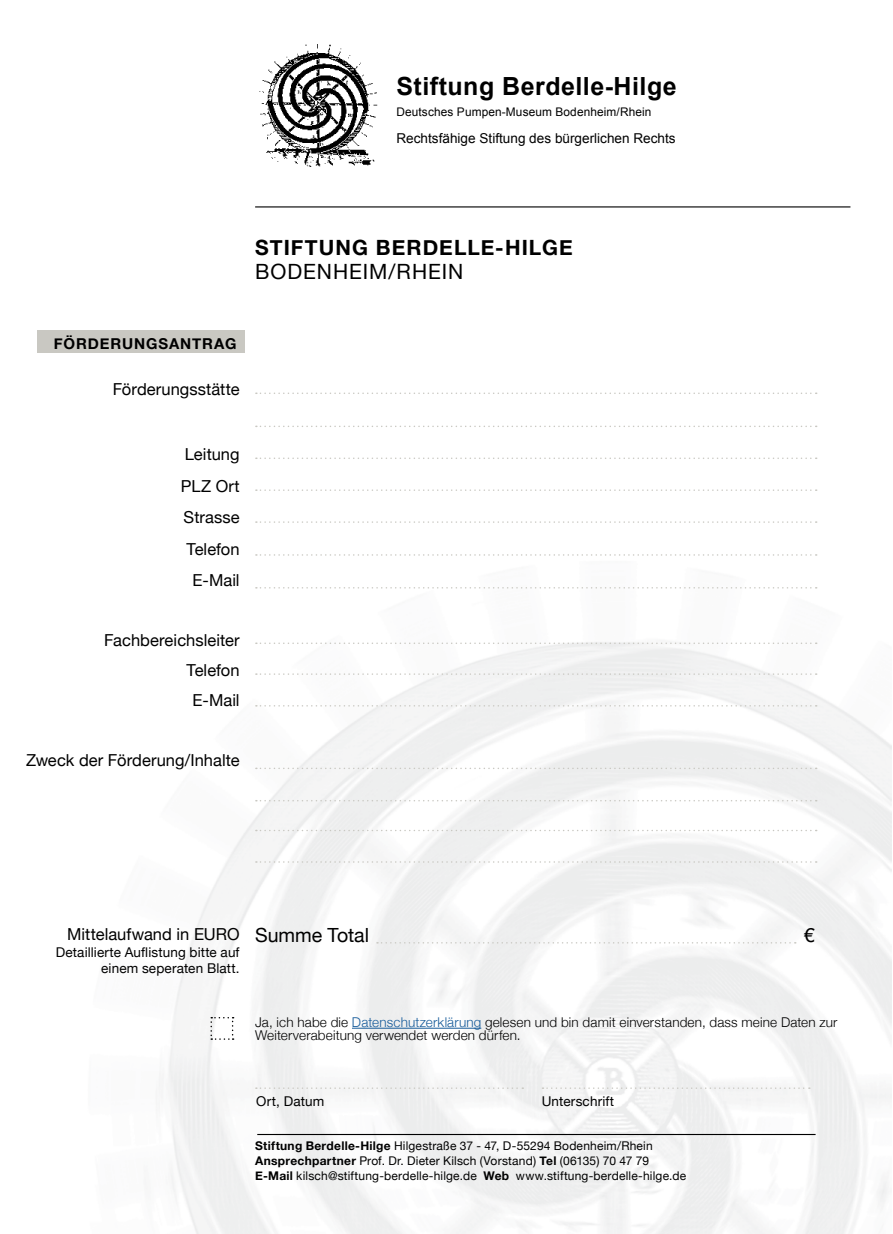
<style>
.page{position:relative;width:893px;height:1234px;background:#fff}
.page>*{position:absolute;margin:0;border:0;box-sizing:border-box;transform-origin:0 0}
.t1{font:700 24.9px "Arial";letter-spacing:.02em;color:#000}
.t2{font:700 21px "Helvetica Neue";letter-spacing:.05em;color:#000}
.t3{font:21px "Helvetica Neue";letter-spacing:.045em;color:#000}
.t4{font:19.5px "Helvetica Neue";color:#000}
.t5{font:16.5px/31.5px "Helvetica Neue";color:#000;text-align:right}
.t6{font:700 15px "Helvetica Neue";letter-spacing:.06em;color:#000}
.t7{font:13.65px "Arial";color:#000}
.t8{font:300 13.5px/13.5px "Helvetica Neue";letter-spacing:.01em;color:#000}
.t9{font:13.5px/16.5px "Helvetica Neue";letter-spacing:.01em;color:#000;text-align:right}
.t10{font:12px/15px "Helvetica Neue";letter-spacing:.015em;color:#000}
.t11{font:11.85px "Arial";letter-spacing:.01em;color:#000}
.s1{color:#165b9a}
.s2{font-weight:700}
</style>
<div class="page">
<img style="left:159px;top:555px;width:733px;height:678px">
<div style="left:37px;top:330px;width:208px;height:23px;background:#c9c8c2"></div>
<svg style="left:256px;top:642px;width:561px;height:2px"></svg>
<svg style="left:256px;top:673px;width:561px;height:1px"></svg>
<svg style="left:256px;top:705px;width:561px;height:1px"></svg>
<svg style="left:256px;top:767px;width:561px;height:2px"></svg>
<svg style="left:256px;top:799px;width:561px;height:2px"></svg>
<svg style="left:256px;top:829px;width:561px;height:2px"></svg>
<svg style="left:256px;top:861px;width:561px;height:1px"></svg>
<svg style="left:256px;top:425px;width:561px;height:2px"></svg>
<svg style="left:256px;top:392px;width:561px;height:2px"></svg>
<svg style="left:256px;top:457px;width:561px;height:2px"></svg>
<svg style="left:256px;top:489px;width:561px;height:2px"></svg>
<svg style="left:256px;top:521px;width:561px;height:1px"></svg>
<svg style="left:256px;top:554px;width:561px;height:1px"></svg>
<svg style="left:256px;top:587px;width:561px;height:1px"></svg>
<svg style="left:377px;top:941px;width:419px;height:2px"></svg>
<hr style="left:255px;top:206px;width:595px;height:1px;background:#000">
<img style="left:259px;top:44px;width:119px;height:123px">
<svg style="left:210px;top:1016px;width:24px;height:23px"></svg>
<hr style="left:352px;top:1027px;width:129px;height:1px;background:#165b9a">
<hr style="left:257px;top:1133px;width:559px;height:1px;background:#000">
<svg style="left:256px;top:1087px;width:267px;height:1px"></svg>
<svg style="left:542px;top:1087px;width:268px;height:1px"></svg>
<h1 class="t1" style="left:396px;top:70px;width:282px">Stiftung Berdelle-Hilge</h1>
<p class="t11" style="left:396px;top:104px;width:257px">Deutsches Pumpen-Museum Bodenheim/Rhein</p>
<p class="t7" style="left:396px;top:129px;width:281px">Rechtsfähige Stiftung des bürgerlichen Rechts</p>
<h2 class="t2" style="left:255px;top:231px;width:319px">STIFTUNG BERDELLE-HILGE</h2>
<h2 class="t3" style="left:255px;top:256px;width:210px">BODENHEIM/RHEIN</h2>
<p class="t6" style="left:54px;top:331px;width:184px">FÖRDERUNGSANTRAG</p>
<h3 class="t5" style="left:113px;top:375px;width:128px">Förderungsstätte</h3>
<h3 class="t5" style="left:181px;top:439px;width:60px">Leitung<br>PLZ Ort<br>Strasse<br>Telefon<br>E-Mail</h3>
<h3 class="t5" style="left:104px;top:626px;width:137px;line-height:30px">Fachbereichsleiter<br>Telefon<br>E-Mail</h3>
<h3 class="t5" style="left:26px;top:745px;width:215px">Zweck der Förderung/Inhalte</h3>
<h3 class="t5" style="left:67px;top:919px;width:174px">Mittelaufwand in EURO</h3>
<p class="t9" style="left:56px;top:944px;width:185px">Detaillierte Auflistung bitte auf einem seperaten Blatt.</p>
<h3 class="t4" style="left:255px;top:920px;width:115px">Summe Total</h3>
<h3 class="t4" style="left:804px;top:920px;width:12px">€</h3>
<p class="t8" style="left:255px;top:1014px;width:584px">Ja, ich habe die <span class="s1">Datenschutzerklärung</span> gelesen und bin damit einverstanden, dass meine Daten zur<br>Weiterverabeitung verwendet werden dürfen.</p>
<p class="t9" style="left:256px;top:1093px;width:69px">Ort, Datum</p>
<p class="t9" style="left:542px;top:1093px;width:74px">Unterschrift</p>
<p class="t10" style="left:255px;top:1138px;width:433px"><span class="s2">Stiftung Berdelle-Hilge</span> Hilgestraße 37 - 47, D-55294 Bodenheim/Rhein<br><span class="s2">Ansprechpartner</span> Prof. Dr. Dieter Kilsch (Vorstand) <span class="s2">Tel</span> (06135) 70 47 79<br><span class="s2">E-Mail</span> kilsch@stiftung-berdelle-hilge.de <span class="s2">Web</span> www.stiftung-berdelle-hilge.de</p>
</div>
